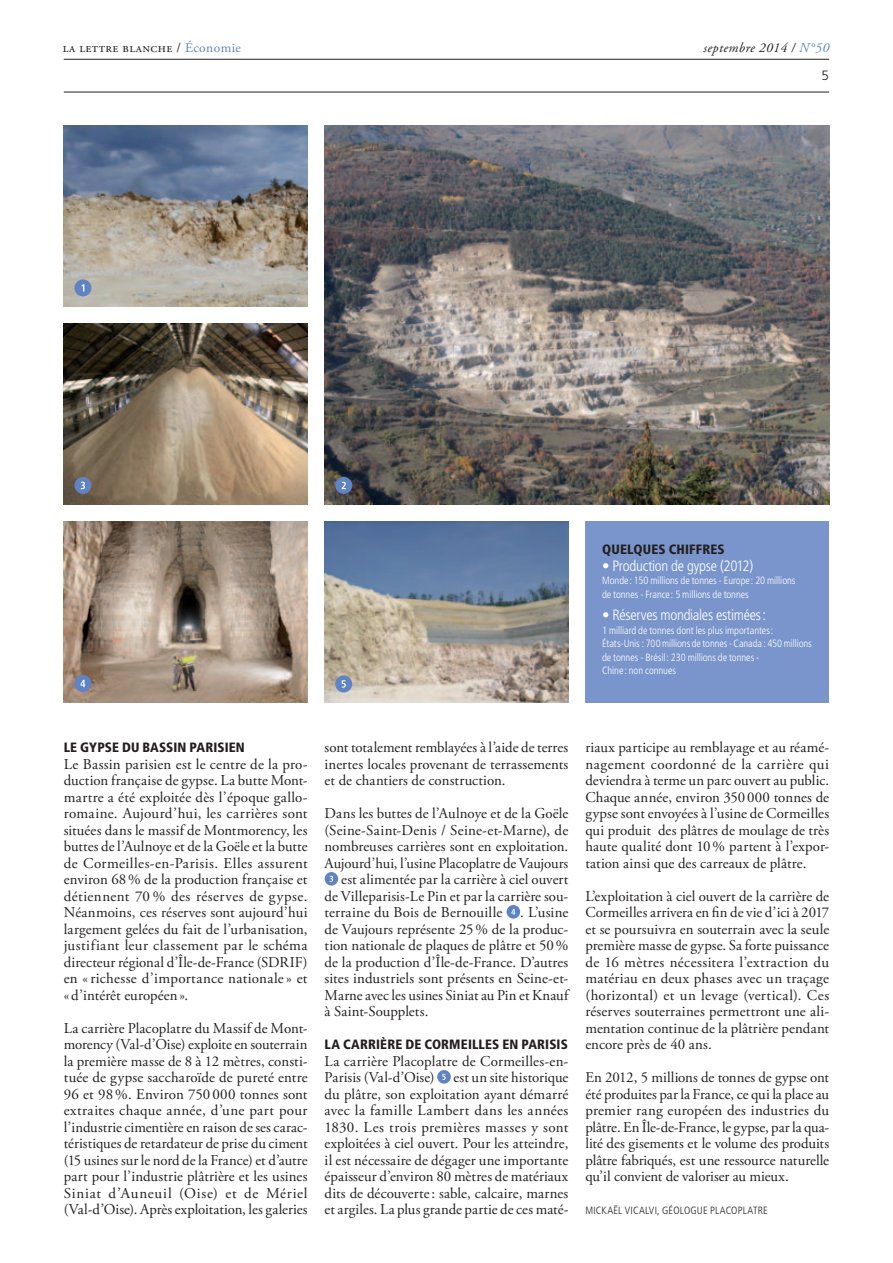
<style>
.page{position:relative;width:893px;height:1263px;background:#fff}
.page>*{position:absolute;margin:0;border:0;box-sizing:border-box;transform-origin:0 0}
.t1{font:15px/16.5px "Adobe Garamond Pro";letter-spacing:.005em;color:#231f20;text-align:justify}
.t2{font:300 condensed 15px "Frutiger";letter-spacing:-.015em;color:#fff}
.t3{font:900 condensed 13.5px "Frutiger";letter-spacing:.01em;color:#231f20}
.t4{font:13.5px "Adobe Garamond Pro";letter-spacing:.03em;color:#231f20}
.t5{font:italic 13.5px "Adobe Garamond Pro";letter-spacing:.03em;color:#231f20}
.t6{font:300 13.5px "Frutiger";color:#231f20}
.t7{font:300 condensed 10.5px/13.5px "Frutiger";letter-spacing:-.005em;color:#fff}
.t8{font:300 condensed 10.5px "Frutiger";letter-spacing:.02em;color:#231f20}
.s1{color:#5f83c3}
</style>
<div class="page">
<hr style="left:64px;top:59px;width:765px;height:1px;background:#231f20">
<hr style="left:64px;top:92px;width:765px;height:1px;background:#231f20">
<div style="left:325px;top:872px;width:13px;height:14px;background:#5f83c3;border-radius:50%"></div>
<svg style="left:330px;top:876px;width:3px;height:6px"></svg>
<div style="left:506px;top:905px;width:14px;height:14px;background:#5f83c3;border-radius:50%"></div>
<svg style="left:511px;top:909px;width:4px;height:6px"></svg>
<div style="left:437px;top:1070px;width:14px;height:14px;background:#5f83c3;border-radius:50%"></div>
<svg style="left:442px;top:1074px;width:4px;height:6px"></svg>
<div style="left:585px;top:521px;width:244px;height:182px;background:#7a95cc"></div>
<img style="left:325px;top:125px;width:504px;height:380px">
<img style="left:64px;top:323px;width:244px;height:182px">
<img style="left:64px;top:521px;width:244px;height:182px">
<img style="left:325px;top:521px;width:243px;height:182px">
<img style="left:64px;top:125px;width:244px;height:182px">
<div style="left:74px;top:279px;width:17px;height:17px;background:#5f83c3;border-radius:50%"></div>
<svg style="left:81px;top:284px;width:3px;height:8px"></svg>
<div style="left:335px;top:477px;width:17px;height:17px;background:#5f83c3;border-radius:50%"></div>
<svg style="left:342px;top:482px;width:4px;height:7px"></svg>
<div style="left:74px;top:675px;width:17px;height:17px;background:#5f83c3;border-radius:50%"></div>
<svg style="left:80px;top:680px;width:5px;height:7px"></svg>
<div style="left:335px;top:675px;width:17px;height:17px;background:#5f83c3;border-radius:50%"></div>
<svg style="left:342px;top:680px;width:4px;height:8px"></svg>
<div style="left:74px;top:477px;width:17px;height:17px;background:#5f83c3;border-radius:50%"></div>
<svg style="left:81px;top:482px;width:4px;height:7px"></svg>
<p class="t4" style="left:63px;top:40px;width:180px">la lettre blanche / <span class="s1">Économie</span></p>
<p class="t5" style="left:704px;top:40px;width:127px">septembre 2014 / <span class="s1">n°50</span></p>
<p class="t6" style="left:821px;top:68px;width:9px">5</p>
<p class="t3" style="left:602px;top:541px;width:49px">QUELQUES</p>
<p class="t3" style="left:669px;top:541px;width:57px">CHIFFREs</p>
<p class="t2" style="left:602px;top:557px;width:153px">• Production de gypse (2012)</p>
<p class="t7" style="left:602px;top:574px;width:195px">Monde: 150 millions de tonnes - Europe: 20 millions de tonnes - France: 5 millions de tonnes</p>
<p class="t2" style="left:602px;top:606px;width:165px">• Réserves mondiales estimées:</p>
<p class="t7" style="left:602px;top:623px;width:211px">1 milliard de tonnes dont les plus importantes:<br>États-Unis : 700 millions de tonnes - Canada : 450 millions de tonnes - Brésil: 230 millions de tonnes -<br>Chine: non connues</p>
<p class="t3" style="left:64px;top:739px;width:95px">LE GYPSE DU BASSIN</p>
<p class="t3" style="left:190px;top:739px;width:15px">PARISIEN</p>
<p class="t1" style="left:64px;top:756px;width:245px">Le Bassin parisien est le centre de la pro&shy;duction française de gypse. La butte Mont&shy;martre a été exploitée dès l’époque gallo&shy;romaine. Aujourd’hui, les carrières sont situées dans le massif de Montmorency, les buttes de l’Aulnoye et de la Goële et la butte de Cormeilles-en-Parisis. Elles assurent environ 68% de la production française et détiennent 70 % des réserves de gypse.<br>Néanmoins, ces réserves sont aujourd’hui largement gelées du fait de l’urbanisation, justifiant leur classement par le schéma directeur régional d’Île-de-France (SDRIF) en «richesse d’importance nationale» et «d’intérêt européen».</p>
<p class="t1" style="left:64px;top:1020px;width:245px">La carrière Placoplatre du Massif de Mont&shy;morency (Val-d’Oise) exploite en souterrain la première masse de 8 à 12 mètres, consti&shy;tuée de gypse saccharoïde de pureté entre 96 et 98%. Environ 750 000 tonnes sont extraites chaque année, d’une part pour l’industrie cimentière en raison de ses carac&shy;téristiques de retardateur de prise du ciment (15 usines sur le nord de la France) et d’autre part pour l’industrie plâtrière et les usines Siniat d’Auneuil (Oise) et de Mériel (Val-d’Oise). Après exploitation, les galeries</p>
<p class="t1" style="left:325px;top:740px;width:245px">sont totalement remblayées à l’aide de terres inertes locales provenant de terrassements et de chantiers de construction.</p>
<p class="t1" style="left:325px;top:806px;width:245px">Dans les buttes de l’Aulnoye et de la Goële</p>
<p class="t1" style="left:325px;top:822px;width:245px">(Seine-Saint-Denis / Seine-et-Marne), de</p>
<p class="t1" style="left:325px;top:839px;width:245px">nombreuses carrières sont en exploitation.</p>
<p class="t1" style="left:325px;top:855px;width:245px">Aujourd’hui, l’usine Placoplatre de Vaujours</p>
<p class="t1" style="left:341px;top:872px;width:229px">est alimentée par la carrière à ciel ouvert</p>
<p class="t1" style="left:325px;top:888px;width:245px">de Villeparisis-Le Pin et par la carrière sou-</p>
<p class="t1" style="left:325px;top:905px;width:245px">terraine du Bois de Bernouille . L’usine</p>
<p class="t1" style="left:325px;top:921px;width:245px">de Vaujours représente 25% de la produc-</p>
<p class="t1" style="left:325px;top:938px;width:245px">tion nationale de plaques de plâtre et 50%</p>
<p class="t1" style="left:325px;top:954px;width:245px">de la production d’Île-de-France. D’autres</p>
<p class="t1" style="left:325px;top:971px;width:245px">sites industriels sont présents en Seine-et-</p>
<p class="t1" style="left:325px;top:987px;width:245px">Marne avec les usines Siniat au Pin et Knauf</p>
<p class="t1" style="left:325px;top:1004px;width:105px">à Saint-Soupplets.</p>
<p class="t3" style="left:325px;top:1036px;width:35px">LA CARRI</p>
<p class="t3" style="left:380px;top:1036px;width:61px">ÈRE DE CORMEILLES</p>
<p class="t3" style="left:502px;top:1036px;width:34px">EN PARISIS</p>
<p class="t1" style="left:325px;top:1053px;width:245px">La carrière Placoplatre de Cormeilles-en-<br>Parisis (Val-d’Oise)</p>
<p class="t1" style="left:325px;top:1070px;width:245px;text-indent:129px">est un site historique du plâtre, son exploitation ayant démarré avec la famille Lambert dans les années 1830. Les trois premières masses y sont exploitées à ciel ouvert. Pour les atteindre, il est nécessaire de dégager une importante épaisseur d’environ 80 mètres de matériaux dits de découverte: sable, calcaire, marnes et argiles. La plus grande partie de ces maté-</p>
<p class="t1" style="left:585px;top:740px;width:245px">riaux participe au remblayage et au réamé&shy;nagement coordonné de la carrière qui deviendra à terme un parc ouvert au public.<br>Chaque année, environ 350 000 tonnes de gypse sont envoyées à l’usine de Cormeilles qui produit des plâtres de moulage de très haute qualité dont 10% partent à l’expor&shy;tation ainsi que des carreaux de plâtre.</p>
<p class="t1" style="left:585px;top:888px;width:245px">L’exploitation à ciel ouvert de la carrière de Cormeilles arrivera en fin de vie d’ici à 2017 et se poursuivra en souterrain avec la seule première masse de gypse. Sa forte puissance de 16 mètres nécessitera l’extraction du matériau en deux phases avec un traçage (horizontal) et un levage (vertical). Ces réserves souterraines permettront une ali&shy;mentation continue de la plâtrière pendant encore près de 40 ans.</p>
<p class="t1" style="left:585px;top:1070px;width:245px">En 2012, 5 millions de tonnes de gypse ont été produites par la France, ce qui la place au premier rang européen des industries du plâtre. En Île-de-France, le gypse, par la qua&shy;lité des gisements et le volume des produits plâtre fabriqués, est une ressource naturelle qu’il convient de valoriser au mieux.</p>
<p class="t8" style="left:585px;top:1204px;width:84px">MICKAËL VICALVI, géologue</p>
<p class="t8" style="left:710px;top:1204px;width:12px">Placoplatre</p>
</div>
